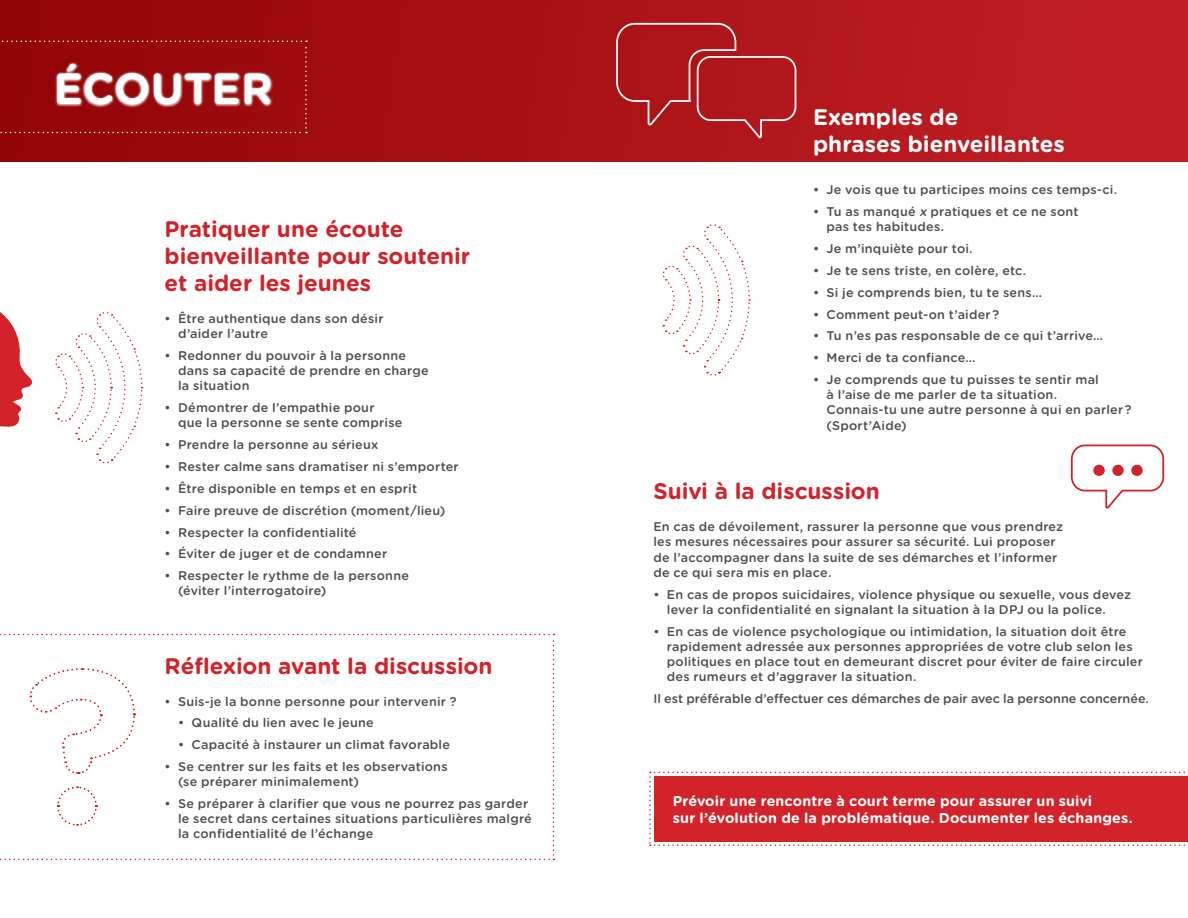
<style>
.page{position:relative;width:1188px;height:918px;background:#fff}
.page>*{position:absolute;margin:0;border:0;box-sizing:border-box;transform-origin:0 0}
.t1{font:700 64.95px "Gotham Rounded";color:#d2232a}
.t2{font:700 43.65px "Gotham Rounded";letter-spacing:-.005em;color:#fff}
.t3{font:700 22.5px/27px "Gotham Rounded";letter-spacing:-.005em;color:#d2232a}
.t4{font:700 22.5px/27px "Gotham Rounded";letter-spacing:-.005em;color:#fff}
.t5{font:700 14.25px/17.1px "Gotham Rounded";letter-spacing:.01em;color:#fff}
.t6{font:500 12.6px/15.1px "Gotham Rounded";letter-spacing:.015em;color:#4d4d4f}
.t7{font:500 12.6px "Gotham Rounded";letter-spacing:-.005em;color:#4d4d4f}
.s1{font-style:italic}
</style>
<div class="page">
<div style="left:0;top:0;width:1188px;height:162px;background:linear-gradient(to right,#920407,#c22025)"></div>
<div style="left:0;top:40px;width:307px;height:93px;background:#98080a"></div>
<div style="left:55px;top:62px;width:218px;height:45px;background:#fff;opacity:.75"></div>
<svg style="left:0;top:634px;width:555px;height:226px"></svg>
<svg style="left:649px;top:772px;width:539px;height:74px;background:#d63a40"></svg>
<svg style="left:615px;top:22px;width:182px;height:118px;background:#b32326"></svg>
<svg style="left:1070px;top:444px;width:95px;height:65px"></svg>
<svg style="left:55px;top:312px;width:88px;height:152px"></svg>
<svg style="left:0;top:312px;width:32px;height:115px"></svg>
<svg style="left:662px;top:224px;width:89px;height:152px"></svg>
<h2 class="t2" style="left:54px;top:57px;width:220px">ÉCOUTER</h2>
<h3 class="t3" style="left:165px;top:215px;width:307px">Pratiquer une écoute bienveillante pour soutenir et aider les jeunes</h3>
<p class="t6" style="left:178px;top:310px;width:207px;text-indent:-14px">• Être authentique dans son désir d’aider l’autre</p>
<p class="t6" style="left:178px;top:347px;width:252px;text-indent:-13px">• Redonner du pouvoir à la personne dans sa capacité de prendre en charge la situation</p>
<p class="t6" style="left:178px;top:399px;width:226px;text-indent:-13px">• Démontrer de l’empathie pour<br>que la personne se sente comprise</p>
<p class="t6" style="left:165px;top:436px;width:215px">• Prendre la personne au sérieux</p>
<p class="t6" style="left:165px;top:458px;width:296px">• Rester calme sans dramatiser ni s’emporter</p>
<p class="t6" style="left:165px;top:480px;width:254px">• Être disponible en temps et en esprit</p>
<p class="t6" style="left:165px;top:502px;width:282px">• Faire preuve de discrétion (moment/lieu)</p>
<p class="t6" style="left:165px;top:524px;width:193px">• Respecter la confidentialité</p>
<p class="t6" style="left:165px;top:546px;width:224px">• Éviter de juger et de condamner</p>
<p class="t6" style="left:178px;top:568px;width:232px;text-indent:-13px">• Respecter le rythme de la personne (éviter l’interrogatoire)</p>
<h3 class="t3" style="left:165px;top:651px;width:329px">Réflexion avant la discussion</h3>
<p class="t6" style="left:165px;top:693px;width:294px">• Suis-je la bonne personne pour intervenir ?</p>
<p class="t6" style="left:178px;top:715px;width:197px">• Qualité du lien avec le jeune</p>
<p class="t6" style="left:178px;top:737px;width:273px">• Capacité à instaurer un climat favorable</p>
<p class="t6" style="left:178px;top:759px;width:271px;text-indent:-14px">• Se centrer sur les faits et les observations (se préparer minimalement)</p>
<p class="t6" style="left:178px;top:796px;width:355px;text-indent:-13px">• Se préparer à clarifier que vous ne pourrez pas garder le secret dans certaines situations particulières malgré la confidentialité de l’échange</p>
<h3 class="t4" style="left:813px;top:103px;width:253px">Exemples de<br>phrases bienveillantes</h3>
<p class="t6" style="left:813px;top:181px;width:306px">• Je vois que tu participes moins ces temps-ci.</p>
<p class="t6" style="left:827px;top:203px;width:254px;text-indent:-14px">• Tu as manqué <span class="s1">x</span> pratiques et ce ne sont pas tes habitudes.</p>
<p class="t6" style="left:813px;top:240px;width:161px">• Je m’inquiète pour toi.</p>
<p class="t6" style="left:813px;top:262px;width:215px">• Je te sens triste, en colère, etc.</p>
<p class="t6" style="left:813px;top:284px;width:231px">• Si je comprends bien, tu te sens…</p>
<p class="t6" style="left:813px;top:306px;width:188px">• Comment peut-on t’aider ?</p>
<p class="t6" style="left:813px;top:328px;width:292px">• Tu n’es pas responsable de ce qui t’arrive…</p>
<p class="t6" style="left:813px;top:350px;width:164px">• Merci de ta confiance…</p>
<p class="t6" style="left:827px;top:372px;width:307px;text-indent:-13px">• Je comprends que tu puisses te sentir mal<br>à l’aise de me parler de ta situation.<br>Connais-tu une autre personne à qui en parler ? (Sport’Aide)</p>
<h1 class="t1" style="left:1090px;top:405px;width:58px">...</h1>
<h3 class="t3" style="left:653px;top:477px;width:228px">Suivi à la discussion</h3>
<p class="t6" style="left:653px;top:519px;width:411px">En cas de dévoilement, rassurer la personne que vous prendrez les mesures nécessaires pour assurer sa sécurité. Lui proposer de l’accompagner dans la suite de ses démarches et l’informer de ce qui sera mis en place.</p>
<p class="t6" style="left:667px;top:586px;width:466px;text-indent:-13px">• En cas de propos suicidaires, violence physique ou sexuelle, vous devez lever la confidentialité en signalant la situation à la DPJ ou la police.</p>
<p class="t6" style="left:667px;top:623px;width:478px;text-indent:-13px">• En cas de violence psychologique ou intimidation, la situation doit être rapidement adressée aux personnes appropriées de votre club selon les politiques en place tout en demeurant discret pour éviter de faire circuler des rumeurs et d’aggraver la situation.</p>
<p class="t7" style="left:653px;top:689px;width:497px">Il est préférable d’effectuer ces démarches de pair avec la personne concernée.</p>
<p class="t5" style="left:673px;top:792px;width:461px">Prévoir une rencontre à court terme pour assurer un suivi<br>sur l’évolution de la problématique. Documenter les échanges.</p>
</div>
